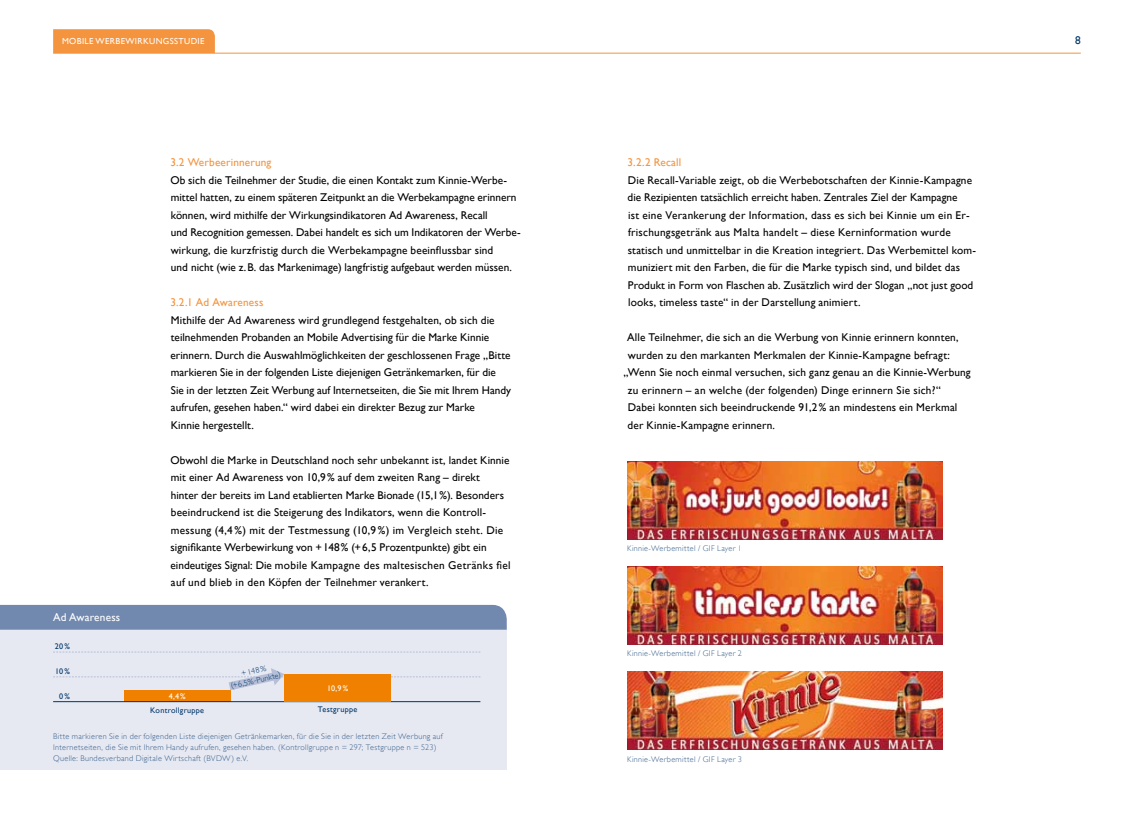
<style>
.page{position:relative;width:1134px;height:815px;background:#fff}
.page>*{position:absolute;margin:0;border:0;box-sizing:border-box;transform-origin:0 0}
.t1{font:11.25px/17.5px "Gill Sans";letter-spacing:.01em;color:#000}
.t2{font:11.25px "Gill Sans";letter-spacing:.015em;color:#f4943e}
.t3{font:11.25px "Gill Sans";letter-spacing:.02em;color:#fff}
.t4{font:11.25px "Gill Sans";color:#003669}
.t5{font:8.75px "Gill Sans";letter-spacing:.04em;color:#fff}
.t6{font:300 8.12px/11.2px "Gill Sans";letter-spacing:.04em;color:#365f8b}
.t7{font:8.12px "Gill Sans";letter-spacing:.035em;color:#003669}
.t8{font:300 8.12px/10px "Gill Sans";color:#003669;text-align:center}
.t9{font:8.12px "Gill Sans";color:#fff}
</style>
<div class="page">
<div style="left:53px;top:29px;width:162px;height:24px;background:#f4943e"></div>
<hr style="left:53px;top:53px;width:1028px;height:1px;background:#f4943e">
<img style="left:627px;top:461px;width:316px;height:79px">
<img style="left:627px;top:566px;width:316px;height:79px">
<img style="left:627px;top:671px;width:316px;height:79px">
<div style="left:0;top:626px;width:507px;height:144px;background:#e7e9f2"></div>
<div style="left:0;top:605px;width:507px;height:25px;background:#7289af"></div>
<div style="left:124px;top:690px;width:106px;height:12px;background:#f08100"></div>
<hr style="left:53px;top:701px;width:427px;height:1px;background:#003669">
<svg style="left:53px;top:652px;width:427px;height:1px"></svg>
<div style="left:285px;top:674px;width:106px;height:27px;background:#f08100"></div>
<svg style="left:53px;top:668px;width:427px;height:22px"></svg>
<p class="t5" style="left:62px;top:36px;width:60px">Mobi le Werbewi</p>
<p class="t5" style="left:137px;top:36px;width:59px">rkungsstudie</p>
<p class="t3" style="left:53px;top:611px;width:69px">Ad Awareness</p>
<p class="t7" style="left:55px;top:642px;width:17px">20%</p>
<p class="t7" style="left:55px;top:667px;width:16px">10%</p>
<p class="t7" style="left:59px;top:692px;width:12px">0%</p>
<p class="t2" style="left:170px;top:156px;width:103px">3.2 Werbeerinnerung</p>
<p class="t1" style="left:170px;top:171px;width:352px">Ob sich die Teilnehmer der Studie, die einen Kontakt zum Kinnie-Werbe&shy;mittel hatten, zu einem späteren Zeitpunkt an die Werbekampagne erinnern können, wird mithilfe der Wirkungsindikatoren Ad Awareness, Recall<br>und Recognition gemessen. Dabei handelt es sich um Indikatoren der Werbe&shy;wirkung, die kurzfristig durch die Werbekampagne beeinflussbar sind<br>und nicht (wie z.B. das Markenimage) langfristig aufgebaut werden müssen.</p>
<p class="t2" style="left:170px;top:296px;width:94px">3.2.1 Ad Awareness</p>
<p class="t1" style="left:170px;top:311px;width:342px">Mithilfe der Ad Awareness wird grundlegend festgehalten, ob sich die teilnehmenden Probanden an Mobile Advertising für die Marke Kinnie erinnern. Durch die Auswahlmöglichkeiten der geschlossenen Frage „Bitte markieren Sie in der folgenden Liste diejenigen Getränkemarken, für die Sie in der letzten Zeit Werbung auf Internetseiten, die Sie mit Ihrem Handy aufrufen, gesehen haben.“ wird dabei ein direkter Bezug zur Marke<br>Kinnie hergestellt.</p>
<p class="t1" style="left:170px;top:451px;width:342px">Obwohl die Marke in Deutschland noch sehr unbekannt ist, landet Kinnie mit einer Ad Awareness von 10,9% auf dem zweiten Rang – direkt<br>hinter der bereits im Land etablierten Marke Bionade (15,1%). Besonders beeindruckend ist die Steigerung des Indikators, wenn die Kontroll&shy;messung (4,4%) mit der Testmessung (10,9%) im Vergleich steht. Die signifikante Werbewirkung von +148% (+6,5 Prozentpunkte) gibt ein eindeutiges Signal: Die mobile Kampagne des maltesischen Getränks fiel auf und blieb in den Köpfen der Teilnehmer verankert.</p>
<p class="t8" style="left:228px;top:671px;width:52px;rotate:-13deg">+148% (+6,5%-Punkte)</p>
<p class="t9" style="left:327px;top:683px;width:23px">10,9%</p>
<p class="t9" style="left:169px;top:691px;width:18px">4,4%</p>
<p class="t7" style="left:150px;top:705px;width:55px">Kontrollgruppe</p>
<p class="t7" style="left:318px;top:705px;width:41px">Testgruppe</p>
<p class="t6" style="left:53px;top:730px;width:391px">Bitte markieren Sie in der folgenden Liste diejenigen Getränkemarken, für die Sie in der letzten Zeit Werbung auf<br>Internetseiten, die Sie mit Ihrem Handy aufrufen, gesehen haben. (Kontrollgruppe n = 297; Testgruppe n = 523)<br>Quelle: Bundesverband Digitale Wirtschaft (BVDW) e.V.</p>
<p class="t2" style="left:627px;top:156px;width:55px">3.2.2 Recall</p>
<p class="t1" style="left:628px;top:171px;width:350px">Die Recall-Variable zeigt, ob die Werbebotschaften der Kinnie-Kampagne die Rezipienten tatsächlich erreicht haben. Zentrales Ziel der Kampagne<br>ist eine Verankerung der Information, dass es sich bei Kinnie um ein Er&shy;frischungsgetränk aus Malta handelt – diese Kerninformation wurde statisch und unmittelbar in die Kreation integriert. Das Werbemittel kom&shy;muniziert mit den Farben, die für die Marke typisch sind, und bildet das Produkt in Form von Flaschen ab. Zusätzlich wird der Slogan „not just good looks, timeless taste“ in der Darstellung animiert.</p>
<p class="t1" style="left:627px;top:329px;width:333px">Alle Teilnehmer, die sich an die Werbung von Kinnie erinnern konnten,</p>
<p class="t1" style="left:628px;top:346px;width:324px">wurden zu den markanten Merkmalen der Kinnie-Kampagne befragt:</p>
<p class="t1" style="left:623px;top:364px;width:349px">„Wenn Sie noch einmal versuchen, sich ganz genau an die Kinnie-Werbung</p>
<p class="t1" style="left:628px;top:381px;width:315px">zu erinnern – an welche (der folgenden) Dinge erinnern Sie sich?“</p>
<p class="t1" style="left:628px;top:399px;width:331px">Dabei konnten sich beeindruckende 91,2% an mindestens ein Merkmal</p>
<p class="t1" style="left:628px;top:416px;width:149px">der Kinnie-Kampagne erinnern.</p>
<p class="t6" style="left:627px;top:543px;width:116px">Kinnie-Werbemittel / GIF Layer 1</p>
<p class="t6" style="left:627px;top:648px;width:116px">Kinnie-Werbemittel / GIF Layer 2</p>
<p class="t6" style="left:627px;top:753px;width:116px">Kinnie-Werbemittel / GIF Layer 3</p>
<p class="t4" style="left:1075px;top:33px;width:7px">8</p>
</div>
